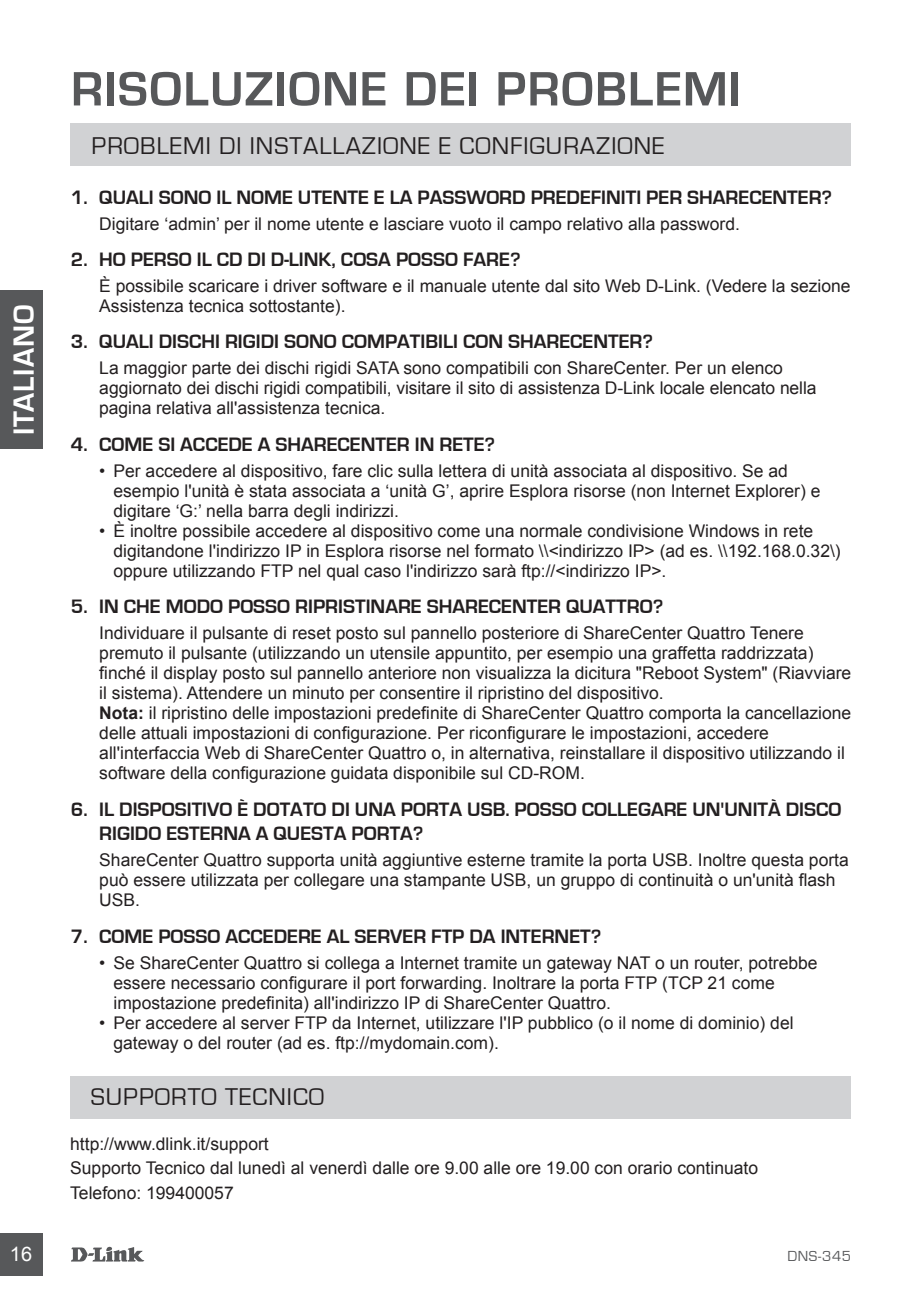
<style>
.page{position:relative;width:922px;height:1297px;background:#fff}
.page>*{position:absolute;margin:0;border:0;box-sizing:border-box;transform-origin:0 0}
.t1{font:700 50px "Eurostile";letter-spacing:.025em;color:#57585a}
.t2{font:700 30px "Eurostile";letter-spacing:.035em;color:#fff}
.t3{font:25px "Eurostile";letter-spacing:.04em;color:#231f20}
.t4{font:700 20px "Eurostile";color:#231f20}
.t5{font:20px "Arial";color:#fff}
.t6{font:17.5px/20px "Arial";color:#231f20}
.t7{font:15px "Eurostile";color:#57585a}
.s1{font-weight:700}
</style>
<div class="page">
<svg style="left:71px;top:1247px;width:73px;height:14px"></svg>
<div style="left:0;top:1233px;width:43px;height:43px;background:#57585a"></div>
<div style="left:0;top:290px;width:43px;height:159px;background:#57585a"></div>
<div style="left:71px;top:124px;width:779px;height:42px;background:#d1d2d4"></div>
<div style="left:70px;top:1077px;width:780px;height:42px;background:#d1d2d4"></div>
<h2 class="t2" style="left:7px;top:435px;width:132px;rotate:-90deg">ITALIANO</h2>
<h1 class="t1" style="left:71px;top:62px;width:671px">RISOLUZIONE DEI PROBLEMI</h1>
<h3 class="t3" style="left:92px;top:132px;width:308px">PROBLEMI DI INSTALLAZIONE</h3>
<h3 class="t3" style="left:438px;top:132px;width:38px">E CON</h3>
<h3 class="t3" style="left:510px;top:132px;width:53px">FIGURA</h3>
<h3 class="t3" style="left:596px;top:132px;width:38px">ZIONE</h3>
<p class="t4" style="left:71px;top:187px;width:53px">1. QUALI</p>
<p class="t4" style="left:159px;top:187px;width:14px">SONO</p>
<p class="t4" style="left:216px;top:187px;width:94px">IL NOMEUTENTE</p>
<p class="t4" style="left:374px;top:187px;width:58px">ELA PASSWO</p>
<p class="t4" style="left:499px;top:187px;width:67px">RD PREDEFINITI</p>
<p class="t4" style="left:646px;top:187px;width:128px">PER SHARECENTE</p>
<p class="t4" style="left:808px;top:187px;width:25px">R?</p>
<p class="t6" style="left:99px;top:214px;width:642px">Digitare ‘admin’ per il nome utente e lasciare vuoto il campo relativo alla password.</p>
<p class="t4" style="left:71px;top:249px;width:284px">2. HO PERSO IL CD DI D-LINK, COSA</p>
<p class="t4" style="left:396px;top:249px;width:14px">POSSO</p>
<p class="t4" style="left:463px;top:249px;width:59px">FARE?</p>
<p class="t6" style="left:99px;top:276px;width:752px">È possibile scaricare i driver software e il manuale utente dal sito Web D-Link. (Vedere la sezione<br>Assistenza tecnica sottostante).</p>
<p class="t4" style="left:71px;top:330px;width:53px">3. QUALI</p>
<p class="t4" style="left:159px;top:330px;width:11px">DISCHI</p>
<p class="t4" style="left:225px;top:330px;width:22px">RIGIDI</p>
<p class="t4" style="left:284px;top:330px;width:14px">SONO</p>
<p class="t4" style="left:341px;top:330px;width:54px">COMPATIBILI</p>
<p class="t4" style="left:463px;top:330px;width:14px">CON</p>
<p class="t4" style="left:508px;top:330px;width:87px">SHARECENTE</p>
<p class="t4" style="left:629px;top:330px;width:25px">R?</p>
<p class="t6" style="left:99px;top:358px;width:718px">La maggior parte dei dischi rigidi SATA sono compatibili con ShareCenter. Per un elenco aggiornato dei dischi rigidi compatibili, visitare il sito di assistenza D-Link locale elencato nella pagina relativa all'assistenza tecnica.</p>
<p class="t4" style="left:71px;top:433px;width:123px">4. COME SI ACCEDE</p>
<p class="t4" style="left:258px;top:433px;width:105px">A SHARECENTE</p>
<p class="t4" style="left:397px;top:433px;width:100px">R IN RETE?</p>
<p class="t6" style="left:113px;top:461px;width:708px;text-indent:-14px">• Per accedere al dispositivo, fare clic sulla lettera di unità associata al dispositivo. Se ad esempio l'unità è stata associata a ‘unità G’, aprire Esplora risorse (non Internet Explorer) e digitare ‘G:’ nella barra degli indirizzi.</p>
<p class="t6" style="left:113px;top:521px;width:728px;text-indent:-14px">• È inoltre possibile accedere al dispositivo come una normale condivisione Windows in rete digitandone l'indirizzo IP in Esplora risorse nel formato \\&lt;indirizzo IP&gt; (ad es. \\192.168.0.32\) oppure utilizzando FTP nel qual caso l'indirizzo sarà ftp://&lt;indirizzo IP&gt;.</p>
<p class="t4" style="left:71px;top:596px;width:66px">5. IN CHE</p>
<p class="t4" style="left:166px;top:596px;width:32px">MODO</p>
<p class="t4" style="left:228px;top:596px;width:14px">POSSO</p>
<p class="t4" style="left:295px;top:596px;width:54px">RIPRISTINA</p>
<p class="t4" style="left:398px;top:596px;width:116px">RE SHARECENTE</p>
<p class="t4" style="left:548px;top:596px;width:44px">R QUATT</p>
<p class="t4" style="left:626px;top:596px;width:38px">RO?</p>
<p class="t6" style="left:99px;top:623px;width:753px">Individuare il pulsante di reset posto sul pannello posteriore di ShareCenter Quattro Tenere premuto il pulsante (utilizzando un utensile appuntito, per esempio una graffetta raddrizzata) finché il display posto sul pannello anteriore non visualizza la dicitura "Reboot System" (Riavviare il sistema). Attendere un minuto per consentire il ripristino del dispositivo.<br><span class="s1">Nota:</span> il ripristino delle impostazioni predefinite di ShareCenter Quattro comporta la cancellazione delle attuali impostazioni di configurazione. Per riconfigurare le impostazioni, accedere all'interfaccia Web di ShareCenter Quattro o, in alternativa, reinstallare il dispositivo utilizzando il software della configurazione guidata disponibile sul CD-ROM.</p>
<p class="t4" style="left:71px;top:799px;width:59px">6. IL DISPOSITI</p>
<p class="t4" style="left:207px;top:799px;width:59px">VOÈDOTATO</p>
<p class="t4" style="left:331px;top:799px;width:38px">DI UNA</p>
<p class="t4" style="left:400px;top:799px;width:140px">PORTA USB. POSSO</p>
<p class="t4" style="left:581px;top:799px;width:13px">COLLEGA</p>
<p class="t4" style="left:663px;top:799px;width:73px">RE UN'UNITÀ</p>
<p class="t4" style="left:785px;top:799px;width:12px">DISCO</p>
<p class="t4" style="left:99px;top:823px;width:24px">RIGIDO</p>
<p class="t4" style="left:166px;top:823px;width:12px">ESTE</p>
<p class="t4" style="left:210px;top:823px;width:77px">RNA AQUESTA</p>
<p class="t4" style="left:351px;top:823px;width:73px">PORTA?</p>
<p class="t6" style="left:99px;top:850px;width:750px">ShareCenter Quattro supporta unità aggiuntive esterne tramite la porta USB. Inoltre questa porta può essere utilizzata per collegare una stampante USB, un gruppo di continuità o un'unità flash<br>USB.</p>
<p class="t4" style="left:71px;top:925px;width:101px">7. COME POSSO</p>
<p class="t4" style="left:225px;top:925px;width:13px">ACCEDE</p>
<p class="t4" style="left:298px;top:925px;width:305px">RE AL SERVER FTP DA INTERNET?</p>
<p class="t6" style="left:113px;top:953px;width:705px;text-indent:-14px">• Se ShareCenter Quattro si collega a Internet tramite un gateway NAT o un router, potrebbe essere necessario configurare il port forwarding. Inoltrare la porta FTP (TCP 21 come impostazione predefinita) all'indirizzo IP di ShareCenter Quattro.</p>
<p class="t6" style="left:113px;top:1013px;width:681px;text-indent:-14px">• Per accedere al server FTP da Internet, utilizzare l'IP pubblico (o il nome di dominio) del gateway o del router (ad es. ftp://mydomain.com).</p>
<h3 class="t3" style="left:91px;top:1083px;width:81px">SUPPORTO</h3>
<h3 class="t3" style="left:225px;top:1083px;width:16px">TECN</h3>
<h3 class="t3" style="left:287px;top:1083px;width:22px">ICO</h3>
<p class="t6" style="left:70px;top:1131px;width:689px;line-height:24.5px">http://www.dlink.it/support<br>Supporto Tecnico dal lunedì al venerdì dalle ore 9.00 alle ore 19.00 con orario continuato<br>Telefono: 199400057</p>
<p class="t5" style="left:10px;top:1241px;width:24px">16</p>
<p class="t7" style="left:787px;top:1248px;width:65px">DNS-345</p>
</div>
